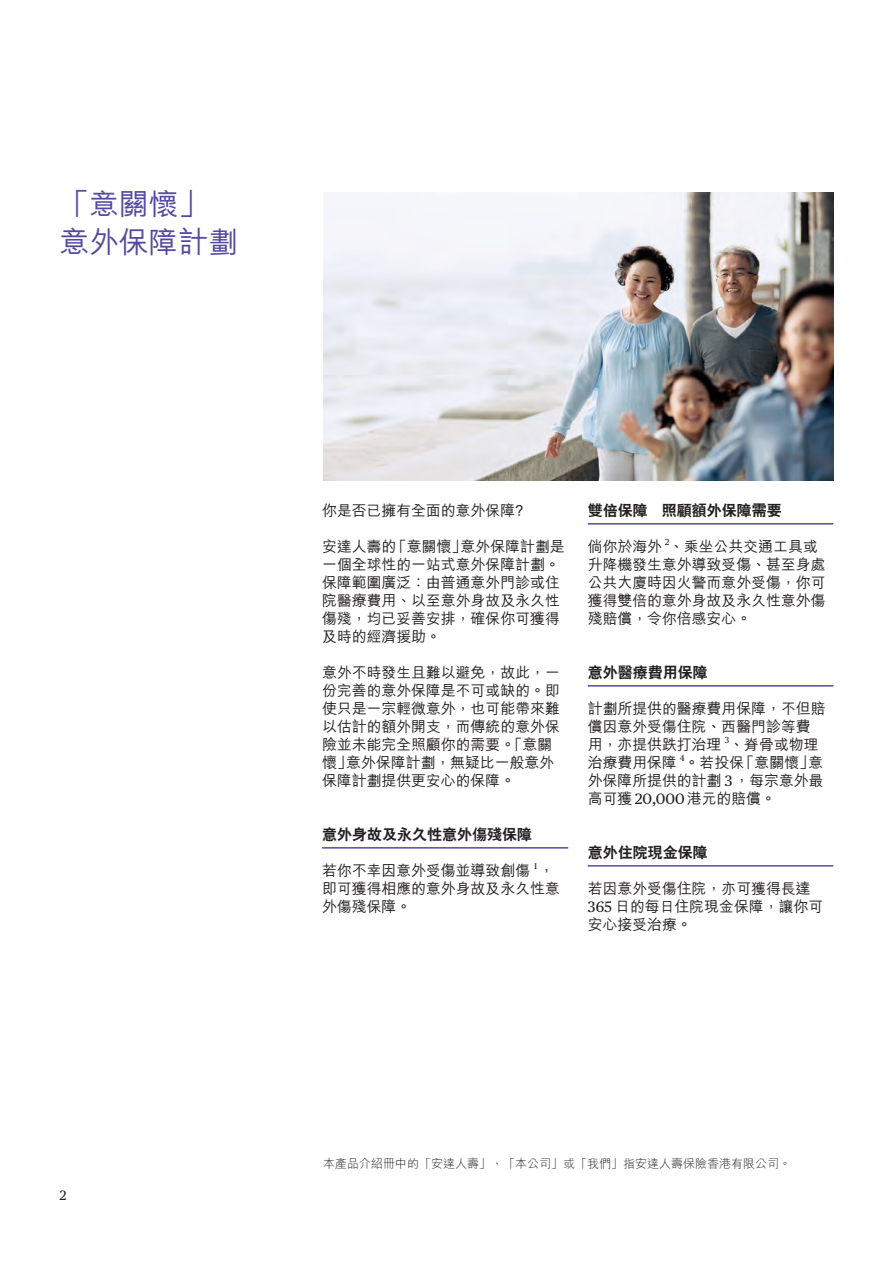
<style>
.page{position:relative;width:893px;height:1263px;background:#fff}
.page>*{position:absolute;margin:0;border:0;box-sizing:border-box;transform-origin:0 0}
.t1{font:500 30px/37.5px "M Hei HK";color:#534a9f}
.t2{font:500 15px/18px "M Hei HK";color:#231f20}
.t3{font:800 15px "C Hei 2 HK";color:#231f20}
.t4{font:15px "Chubb Publico Text";color:#231f20}
.t5{font:13.5px "Chubb Publico Text";color:#231f20}
.t6{font:300 12px "M Hei HK";color:#231f20}
.t7{font:8.7px "Chubb Publico Text";color:#231f20}
.s1{font-size:29.4px}
.s2{font-size:14.7px}
.s3{font-family:"Chubb Publico Text";font-weight:400}
.s4{font-family:"M Hei HK";font-weight:500}
.s5{font-family:"M Hei HK";font-weight:500;font-size:14.7px}
</style>
<div class="page">
<hr style="left:322px;top:847px;width:246px;height:1px;background:#534a9f">
<hr style="left:588px;top:523px;width:245px;height:1px;background:#534a9f">
<hr style="left:588px;top:685px;width:245px;height:1px;background:#534a9f">
<hr style="left:588px;top:865px;width:245px;height:1px;background:#534a9f">
<img style="left:324px;top:192px;width:509px;height:288px">
<h1 class="t1" style="left:60px;top:183px;width:180px">「<span class="s1">意</span>關<span class="s1">懷</span>」意<span class="s1">外</span>保<span class="s1">障</span>計<span class="s1">劃</span></h1>
<p class="t5" style="left:60px;top:1185px;width:8px">2</p>
<p class="t2" style="left:322px;top:501px;width:209px">你<span class="s2">是</span>否<span class="s2">已</span>擁<span class="s2">有</span>全<span class="s2">面</span>的<span class="s2">意</span>外<span class="s2">保</span>障<span class="s2">﹖</span></p>
<p class="t2" style="left:322px;top:537px;width:244px">安<span class="s2">達</span>人<span class="s2">壽</span>的<span class="s2">「</span>意<span class="s2">關</span>懷<span class="s2">」</span>意<span class="s2">外</span>保<span class="s2">障</span>計<span class="s2">劃</span>是一<span class="s2">個</span>全<span class="s2">球</span>性<span class="s2">的</span>一<span class="s2">站</span>式<span class="s2">意</span>外<span class="s2">保</span>障<span class="s2">計</span>劃<span class="s2">。</span>保<span class="s2">障</span>範<span class="s2">圍</span>廣<span class="s2">泛</span>：<span class="s2">由</span>普<span class="s2">通</span>意<span class="s2">外</span>門<span class="s2">診</span>或<span class="s2">住</span>院<span class="s2">醫</span>療<span class="s2">費</span>用<span class="s2">、</span>以<span class="s2">至</span>意<span class="s2">外</span>身<span class="s2">故</span>及<span class="s2">永</span>久<span class="s2">性</span>傷<span class="s2">殘</span>，<span class="s2">均</span>已<span class="s2">妥</span>善<span class="s2">安</span>排<span class="s2">，</span>確<span class="s2">保</span>你<span class="s2">可</span>獲<span class="s2">得</span>及<span class="s2">時</span>的<span class="s2">經</span>濟<span class="s2">援</span>助<span class="s2">。</span></p>
<p class="t2" style="left:322px;top:663px;width:239px">意<span class="s2">外</span>不<span class="s2">時</span>發<span class="s2">生</span>且<span class="s2">難</span>以<span class="s2">避</span>免<span class="s2">，</span>故<span class="s2">此</span>，<span class="s2">一</span>份<span class="s2">完</span>善<span class="s2">的</span>意<span class="s2">外</span>保<span class="s2">障</span>是<span class="s2">不</span>可<span class="s2">或</span>缺<span class="s2">的</span>。<span class="s2">即</span>使<span class="s2">只</span>是<span class="s2">一</span>宗<span class="s2">輕</span>微<span class="s2">意</span>外<span class="s2">，</span>也<span class="s2">可</span>能<span class="s2">帶</span>來<span class="s2">難</span>以<span class="s2">估</span>計<span class="s2">的</span>額<span class="s2">外</span>開<span class="s2">支</span>，<span class="s2">而</span>傳<span class="s2">統</span>的<span class="s2">意</span>外<span class="s2">保</span>險<span class="s2">並</span>未<span class="s2">能</span>完<span class="s2">全</span>照<span class="s2">顧</span>你<span class="s2">的</span>需<span class="s2">要</span>。<span class="s2">「</span>意<span class="s2">關</span>懷<span class="s2">」</span>意<span class="s2">外</span>保<span class="s2">障</span>計<span class="s2">劃</span>，<span class="s2">無</span>疑<span class="s2">比</span>一<span class="s2">般</span>意<span class="s2">外</span>保<span class="s2">障</span>計<span class="s2">劃</span>提<span class="s2">供</span>更<span class="s2">安</span>心<span class="s2">的</span>保<span class="s2">障</span>。</p>
<p class="t3" style="left:322px;top:825px;width:211px">意外身故及永久性意外傷殘保障</p>
<p class="t2" style="left:322px;top:861px;width:209px">若<span class="s2">你</span>不<span class="s2">幸</span>因<span class="s2">意</span>外<span class="s2">受</span>傷<span class="s2">並</span>導<span class="s2">致</span>創<span class="s2">傷</span></p>
<p class="t7" style="left:534px;top:859px;width:5px">1</p>
<p class="t2" style="left:322px;top:861px;width:239px;text-indent:217px">，即<span class="s2">可</span>獲<span class="s2">得</span>相<span class="s2">應</span>的<span class="s2">意</span>外<span class="s2">身</span>故<span class="s2">及</span>永<span class="s2">久</span>性<span class="s2">意</span>外<span class="s2">傷</span>殘<span class="s2">保</span>障<span class="s2">。</span></p>
<p class="t3" style="left:588px;top:501px;width:195px">雙倍保障 照顧額外保障需要</p>
<p class="t2" style="left:588px;top:537px;width:76px">倘<span class="s2">你</span>於<span class="s2">海</span>外</p>
<p class="t7" style="left:665px;top:535px;width:6px">2</p>
<p class="t2" style="left:588px;top:537px;width:239px;text-indent:81px">、<span class="s2">乘</span>坐<span class="s2">公</span>共<span class="s2">交</span>通<span class="s2">工</span>具<span class="s2">或</span>升<span class="s2">降</span>機<span class="s2">發</span>生<span class="s2">意</span>外<span class="s2">導</span>致<span class="s2">受</span>傷<span class="s2">、</span>甚<span class="s2">至</span>身<span class="s2">處</span>公<span class="s2">共</span>大<span class="s2">廈</span>時<span class="s2">因</span>火<span class="s2">警</span>而<span class="s2">意</span>外<span class="s2">受</span>傷<span class="s2">，</span>你<span class="s2">可</span>獲<span class="s2">得</span>雙<span class="s2">倍</span>的<span class="s2">意</span>外<span class="s2">身</span>故<span class="s2">及</span>永<span class="s2">久</span>性<span class="s2">意</span>外<span class="s2">傷</span>殘<span class="s2">賠</span>償<span class="s2">，</span>令<span class="s2">你</span>倍<span class="s2">感</span>安<span class="s2">心</span>。</p>
<p class="t3" style="left:588px;top:663px;width:121px">意外醫療費用保障</p>
<p class="t2" style="left:588px;top:699px;width:239px">計<span class="s2">劃</span>所<span class="s2">提</span>供<span class="s2">的</span>醫<span class="s2">療</span>費<span class="s2">用</span>保<span class="s2">障</span>，<span class="s2">不</span>但<span class="s2">賠</span>償<span class="s2">因</span>意<span class="s2">外</span>受<span class="s2">傷</span>住<span class="s2">院</span>、<span class="s2">西</span>醫<span class="s2">門</span>診<span class="s2">等</span>費用<span class="s2">，</span>亦<span class="s2">提</span>供<span class="s2">跌</span>打<span class="s2">治</span>理</p>
<p class="t7" style="left:725px;top:733px;width:6px">3</p>
<p class="t2" style="left:729px;top:735px;width:91px">、<span class="s2">脊</span>骨<span class="s2">或</span>物<span class="s2">理</span></p>
<p class="t2" style="left:588px;top:753px;width:91px">治<span class="s2">療</span>費<span class="s2">用</span>保<span class="s2">障</span></p>
<p class="t7" style="left:680px;top:751px;width:6px">4</p>
<p class="t2" style="left:588px;top:753px;width:237px;text-align:right">。<span class="s2">若</span>投<span class="s2">保</span>「<span class="s2">意</span>關<span class="s2">懷</span>」<span class="s2">意<br></span>外<span class="s2">保</span>障<span class="s2">所</span>提<span class="s2">供</span>的<span class="s2">計</span>劃 <span class="s3">3</span>，<span class="s2">每</span>宗<span class="s2">意</span>外<span class="s2">最</span></p>
<p class="t4" style="left:588px;top:788px;width:189px"><span class="s4">高</span><span class="s5">可</span><span class="s4">獲</span>20,000<span class="s4">港</span><span class="s5">元</span><span class="s4">的</span><span class="s5">賠</span><span class="s4">償</span><span class="s5">。</span></p>
<p class="t3" style="left:588px;top:843px;width:121px">意外住院現金保障</p>
<p class="t2" style="left:588px;top:879px;width:237px">若<span class="s2">因</span>意<span class="s2">外</span>受<span class="s2">傷</span>住<span class="s2">院</span>，<span class="s2">亦</span>可<span class="s2">獲</span>得<span class="s2">長</span>達<br><span class="s3">365</span> 日<span class="s2">的</span>每<span class="s2">日</span>住<span class="s2">院</span>現<span class="s2">金</span>保<span class="s2">障</span>，<span class="s2">讓</span>你<span class="s2">可</span>安<span class="s2">心</span>接<span class="s2">受</span>治<span class="s2">療</span>。</p>
<p class="t6" style="left:323px;top:1155px;width:469px">本產品介紹冊中的「安達人壽」、「本公司」或「我們」指安達人壽保險香港有限公司。</p>
</div>
